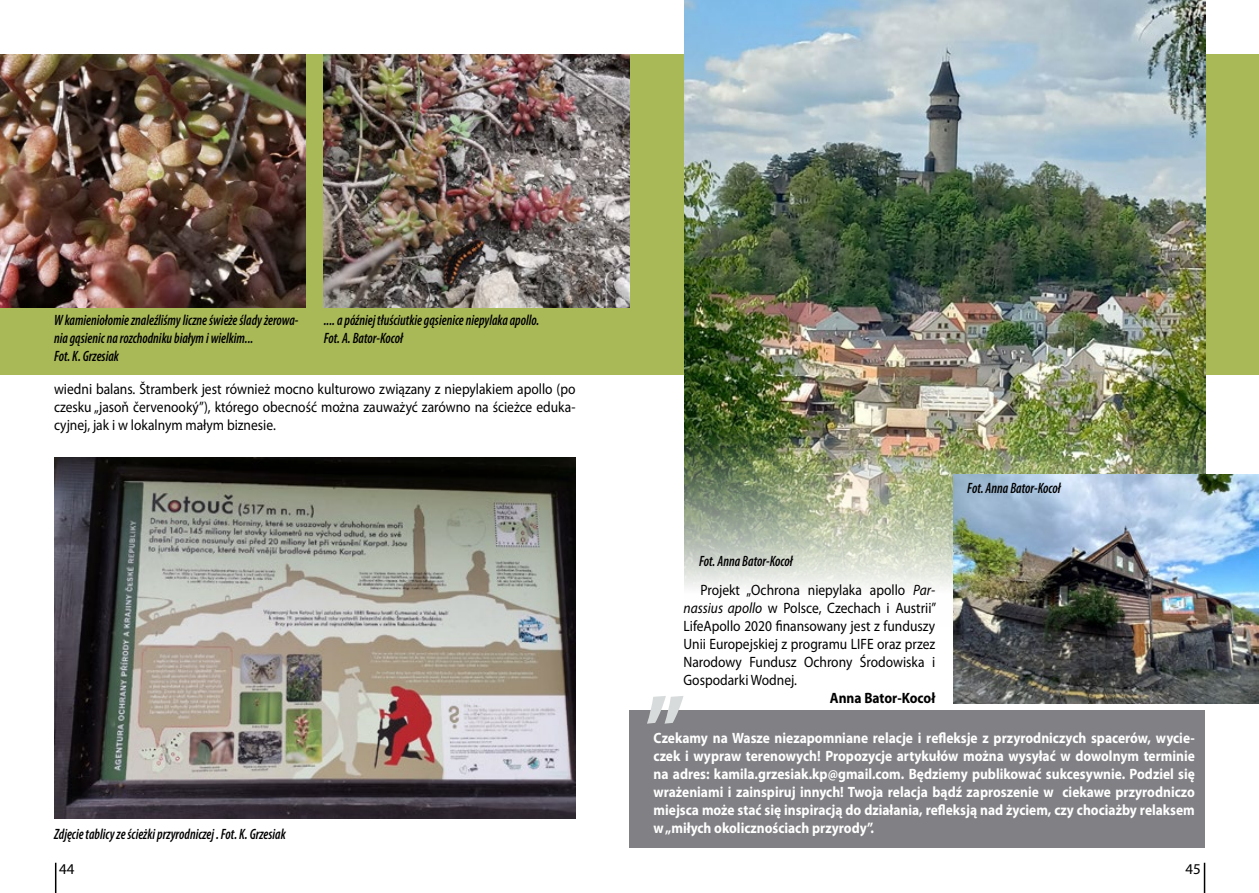
<style>
.page{position:relative;width:1259px;height:893px;background:#fff}
.page>*{position:absolute;margin:0;border:0;box-sizing:border-box;transform-origin:0 0}
.t1{font:700 15px/18px "Myriad Pro";color:#fff;text-align:justify;scale:.9 1}
.t2{font:15px/18px "Myriad Pro";color:#000;text-align:justify;scale:.9 1}
.t3{font:italic 600 condensed 15px/18px "Myriad Pro";color:#000;scale:.9 1}
.t4{font:700 15px "Myriad Pro";color:#000;scale:.9 1}
.t5{font:15px "Myriad Pro";color:#000}
.s1{font-style:italic}
</style>
<div class="page">
<div style="left:629px;top:711px;width:575px;height:137px;background:#818084"></div>
<div style="left:0;top:54px;width:1259px;height:321px;background:#aab958"></div>
<img style="left:685px;top:0;width:520px;height:588px">
<img style="left:953px;top:474px;width:306px;height:229px">
<img style="left:54px;top:457px;width:521px;height:361px">
<img style="left:324px;top:54px;width:305px;height:253px">
<img style="left:0;top:54px;width:306px;height:253px">
<svg style="left:647px;top:696px;width:36px;height:28px"></svg>
<hr style="left:1203px;top:863px;width:2px;height:30px;background:#000">
<hr style="left:55px;top:863px;width:1px;height:30px;background:#000">
<p class="t3" style="left:54px;top:311px;width:273px">W kamieniołomie znaleźliśmy liczne świeże ślady żerowa&shy;nia gąsienic na rozchodniku białym i wielkim...<br>Fot. K. Grzesiak</p>
<p class="t3" style="left:324px;top:311px;width:241px">.... a później tłuściutkie gąsienice niepylaka apollo.<br>Fot. A. Bator-Kocoł</p>
<p class="t2" style="left:54px;top:380px;width:581px">wiedni balans. Štramberk jest również mocno kulturowo związany z niepylakiem apollo (po czesku „jasoň červenooký”), którego obecność można zauważyć zarówno na ścieżce eduka&shy;cyjnej, jak i w lokalnym małym biznesie.</p>
<p class="t3" style="left:54px;top:825px;width:259px">Zdjęcie tablicy ze ścieżki przyrodniczej . Fot. K. Grzesiak</p>
<p class="t3" style="left:699px;top:551px;width:105px">Fot. Anna Bator-Kocoł</p>
<p class="t2" style="left:683px;top:581px;width:282px;text-indent:17px">Projekt „Ochrona niepylaka apollo <span class="s1">Par&shy;nassius apollo</span> w Polsce, Czechach i Austrii” LifeApollo 2020 finansowany jest z funduszy Unii Europejskiej z programu LIFE oraz przez Narodowy Fundusz Ochrony Środowiska i Gospodarki Wodnej.</p>
<p class="t4" style="left:830px;top:688px;width:119px">Anna Bator-Kocoł</p>
<p class="t3" style="left:967px;top:478px;width:105px">Fot. Anna Bator-Kocoł</p>
<p class="t1" style="left:653px;top:728px;width:603px">Czekamy na Wasze niezapomniane relacje i refleksje z przyrodniczych spacerów, wycie&shy;czek i wypraw terenowych! Propozycje artykułów można wysyłać w dowolnym terminie na adres: kamila.grzesiak.kp@gmail.com. Będziemy publikować sukcesywnie. Podziel się wrażeniami i zainspiruj innych! Twoja relacja bądź zaproszenie w ciekawe przyrodniczo miejsca może stać się inspiracją do działania, refleksją nad życiem, czy chociażby relaksem w „miłych okolicznościach przyrody”.</p>
<p class="t5" style="left:59px;top:860px;width:17px">44</p>
<p class="t5" style="left:1185px;top:860px;width:17px">45</p>
</div>
